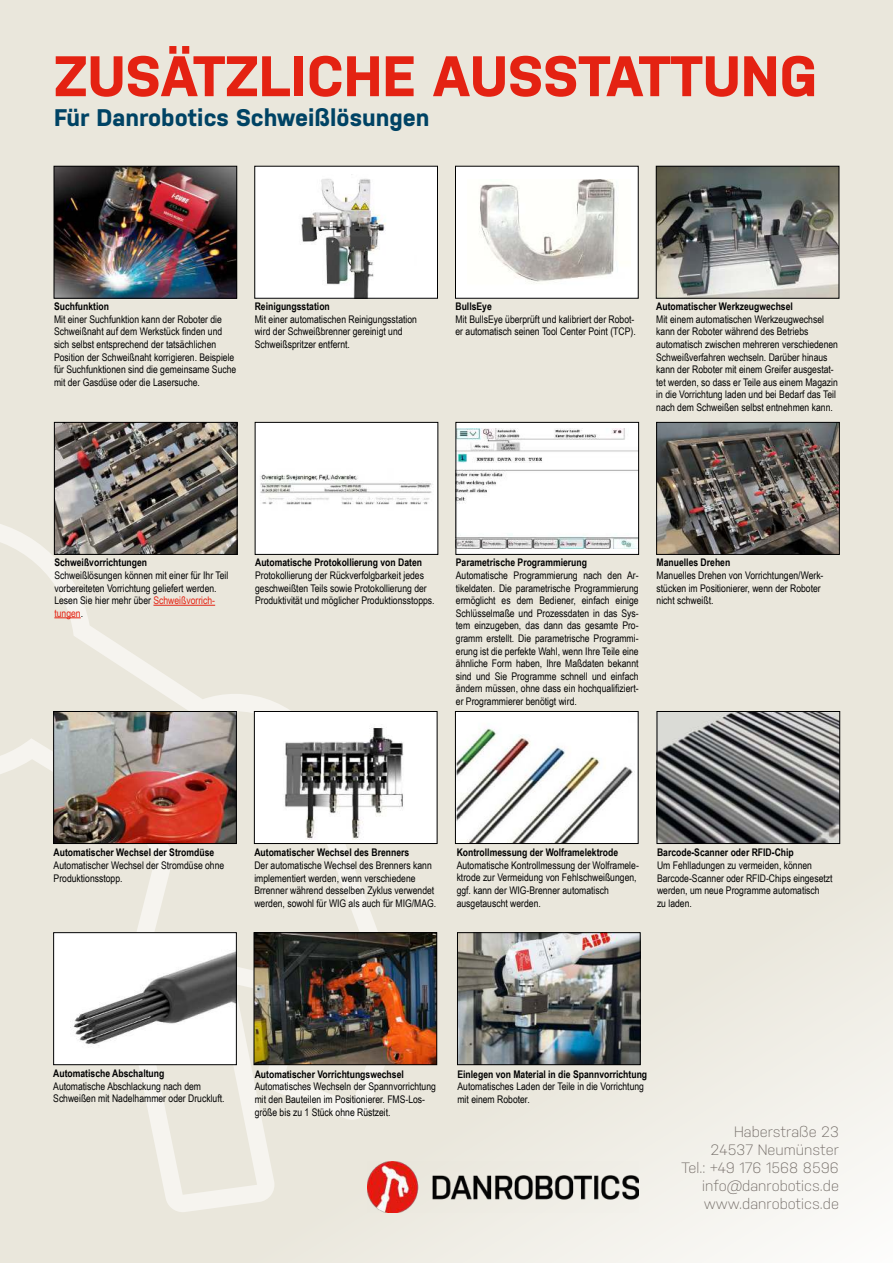
<style>
.page{position:relative;width:893px;height:1263px;background:#eae7dc}
.page>*{position:absolute;margin:0;border:0;box-sizing:border-box;transform-origin:0 0}
.t1{font:700 57px "Nudista";color:#e42212}
.t2{font:700 24px "Nudista";color:#004364}
.t3{font:300 15px/18px "Nudista";color:#756e69;text-align:right}
.t4{font:10.5px/12.6px "Arial Narrow";color:#000}
.t5{font:700 10.5px "Arial Narrow";color:#000}
.t6{font:10.5px/12.6px "Arial Narrow";color:#010102}
.t7{font:700 10.5px "Arial Narrow";color:#010102}
.s1{color:#e42212}
</style>
<div class="page">
<svg style="left:0;top:513px;width:406px;height:700px"></svg>
<div style="left:255px;top:166px;width:182px;height:132px;background:#fff"></div>
<img style="left:301px;top:178px;width:85px;height:119px">
<div style="left:254px;top:166px;width:184px;height:133px;border:1px solid #000"></div>
<div style="left:455px;top:166px;width:183px;height:132px;background:#fff"></div>
<img style="left:479px;top:179px;width:139px;height:105px">
<div style="left:455px;top:166px;width:184px;height:133px;border:1px solid #000"></div>
<img style="left:658px;top:168px;width:179px;height:129px">
<div style="left:656px;top:166px;width:183px;height:133px;border:1px solid #000"></div>
<img style="left:56px;top:424px;width:179px;height:129px">
<div style="left:54px;top:422px;width:183px;height:133px;border:1px solid #000"></div>
<div style="left:255px;top:422px;width:183px;height:132px;background:#fff"></div>
<img style="left:260px;top:474px;width:173px;height:31px">
<div style="left:255px;top:422px;width:183px;height:133px;border:1px solid #000"></div>
<div style="left:456px;top:422px;width:183px;height:132px;background:#fff"></div>
<img style="left:457px;top:429px;width:180px;height:119px">
<div style="left:455px;top:422px;width:184px;height:133px;border:1px solid #000"></div>
<img style="left:658px;top:424px;width:180px;height:129px">
<div style="left:656px;top:422px;width:184px;height:133px;border:1px solid #000"></div>
<img style="left:55px;top:713px;width:180px;height:129px">
<div style="left:53px;top:711px;width:184px;height:133px;border:1px solid #000"></div>
<div style="left:254px;top:711px;width:183px;height:132px;background:#fff"></div>
<img style="left:284px;top:727px;width:120px;height:112px">
<div style="left:254px;top:711px;width:183px;height:133px;border:1px solid #000"></div>
<img style="left:659px;top:713px;width:179px;height:129px">
<div style="left:657px;top:711px;width:183px;height:133px;border:1px solid #000"></div>
<img style="left:55px;top:934px;width:180px;height:129px">
<div style="left:53px;top:932px;width:184px;height:133px;border:1px solid #000"></div>
<img style="left:457px;top:713px;width:180px;height:129px">
<div style="left:455px;top:711px;width:184px;height:133px;border:1px solid #000"></div>
<img style="left:459px;top:934px;width:180px;height:129px">
<div style="left:457px;top:932px;width:184px;height:133px;border:1px solid #000"></div>
<img style="left:56px;top:168px;width:179px;height:129px">
<div style="left:54px;top:166px;width:183px;height:133px;border:1px solid #000"></div>
<img style="left:368px;top:1162px;width:270px;height:50px">
<img style="left:256px;top:934px;width:179px;height:129px">
<div style="left:254px;top:932px;width:183px;height:133px;border:1px solid #000"></div>
<hr style="left:153px;top:605px;width:62px;height:1px;background:#e42212">
<svg style="left:54px;top:617px;width:27px;height:1px"></svg>
<h1 class="t1" style="left:54px;top:46px;width:765px">ZUSÄTZLICHE AUSSTATTUNG</h1>
<h2 class="t2" style="left:54px;top:105px;width:377px">Für Danrobotics Schweißlösungen</h2>
<p class="t5" style="left:54px;top:302px;width:57px">Suchfunktion</p>
<p class="t4" style="left:54px;top:314px;width:184px">Mit einer Suchfunktion kann der Roboter die Schweißnaht auf dem Werkstück finden und sich selbst entsprechend der tatsächlichen Position der Schweißnaht korrigieren. Beispiele für Suchfunktionen sind die gemeinsame Suche mit der Gasdüse oder die Lasersuche.</p>
<p class="t5" style="left:255px;top:302px;width:77px">Reinigungsstation</p>
<p class="t4" style="left:255px;top:314px;width:164px">Mit einer automatischen Reinigungsstation wird der Schweißbrenner gereinigt und<br>Schweißspritzer entfernt.</p>
<p class="t5" style="left:455px;top:302px;width:38px">BullsEye</p>
<p class="t4" style="left:455px;top:314px;width:182px">Mit BullsEye überprüft und kalibriert der Robot&shy;er automatisch seinen Tool Center Point (TCP).</p>
<p class="t5" style="left:656px;top:302px;width:138px">Automatischer Werkzeugwechsel</p>
<p class="t4" style="left:656px;top:314px;width:183px">Mit einem automatischen Werkzeugwechsel kann der Roboter während des Betriebs automatisch zwischen mehreren verschiedenen Schweißverfahren wechseln. Darüber hinaus kann der Roboter mit einem Greifer ausgestat&shy;tet werden, so dass er Teile aus einem Magazin in die Vorrichtung laden und bei Bedarf das Teil nach dem Schweißen selbst entnehmen kann.</p>
<p class="t7" style="left:54px;top:559px;width:94px">Schweißvorrichtungen</p>
<p class="t6" style="left:54px;top:570px;width:176px">Schweißlösungen können mit einer für Ihr Teil vorbereiteten Vorrichtung geliefert werden.<br>Lesen Sie hier mehr über <span class="s1">Schweißvorrich&shy;tungen</span>.</p>
<p class="t5" style="left:255px;top:559px;width:168px">Automatische Protokollierung von Daten</p>
<p class="t4" style="left:255px;top:570px;width:181px">Protokollierung der Rückverfolgbarkeit jedes geschweißten Teils sowie Protokollierung der<br>Produktivität und möglicher Produktionsstopps.</p>
<p class="t5" style="left:456px;top:559px;width:133px">Parametrische Programmierung</p>
<p class="t4" style="left:456px;top:570px;width:184px;text-align:justify">Automatische Programmierung nach den Ar&shy;tikeldaten. Die parametrische Programmierung ermöglicht es dem Bediener, einfach einige Schlüsselmaße und Prozessdaten in das Sys&shy;tem einzugeben, das dann das gesamte Pro&shy;gramm erstellt. Die parametrische Programmi&shy;erung ist die perfekte Wahl, wenn Ihre Teile eine ähnliche Form haben, Ihre Maßdaten bekannt sind und Sie Programme schnell und einfach ändern müssen, ohne dass ein hochqualifiziert&shy;er Programmierer benötigt wird.</p>
<p class="t5" style="left:657px;top:559px;width:75px">Manuelles Drehen</p>
<p class="t4" style="left:657px;top:570px;width:168px">Manuelles Drehen von Vorrichtungen/Werk&shy;stücken im Positionierer, wenn der Roboter nicht schweißt.</p>
<p class="t5" style="left:54px;top:849px;width:162px">Automatischer Wechsel der Stromdüse</p>
<p class="t4" style="left:54px;top:860px;width:172px">Automatischer Wechsel der Stromdüse ohne<br>Produktionsstopp.</p>
<p class="t5" style="left:254px;top:849px;width:156px">Automatischer Wechsel des Brenners</p>
<p class="t4" style="left:254px;top:860px;width:183px">Der automatische Wechsel des Brenners kann implementiert werden, wenn verschiedene Brrenner während desselben Zyklus verwendet werden, sowohl für WIG als auch für MIG/MAG.</p>
<p class="t5" style="left:457px;top:849px;width:163px">Kontrollmessung der Wolframelektrode</p>
<p class="t4" style="left:457px;top:860px;width:184px">Automatische Kontrollmessung der Wolframele&shy;ktrode zur Vermeidung von Fehlschweißungen, ggf. kann der WIG-Brenner automatisch ausgetauscht werden.</p>
<p class="t5" style="left:657px;top:849px;width:138px">Barcode-Scanner oder RFID-Chip</p>
<p class="t4" style="left:657px;top:860px;width:177px">Um Fehlladungen zu vermeiden, können Barcode-Scanner oder RFID-Chips eingesetzt werden, um neue Programme automatisch<br>zu laden.</p>
<p class="t5" style="left:53px;top:1069px;width:113px">Automatische Abschaltung</p>
<p class="t4" style="left:53px;top:1080px;width:173px">Automatische Abschlackung nach dem<br>Schweißen mit Nadelhammer oder Druckluft.</p>
<p class="t5" style="left:255px;top:1070px;width:151px">Automatischer Vorrichtungswechsel</p>
<p class="t4" style="left:255px;top:1081px;width:183px">Automatisches Wechseln der Spannvorrichtung mit den Bauteilen im Positionierer. FMS-Los&shy;größe bis zu 1 Stück ohne Rüstzeit.</p>
<p class="t5" style="left:457px;top:1070px;width:191px">Einlegen von Material in die Spannvorrichtung</p>
<p class="t4" style="left:457px;top:1081px;width:188px">Automatisches Laden der Teile in die Vorrichtung mit einem Roboter.</p>
<h3 class="t3" style="left:681px;top:1124px;width:159px">Haberstraße 23<br>24537 Neumünster<br>Tel.: +49 176 1568 8596 info@danrobotics.de www.danrobotics.de</h3>
</div>
